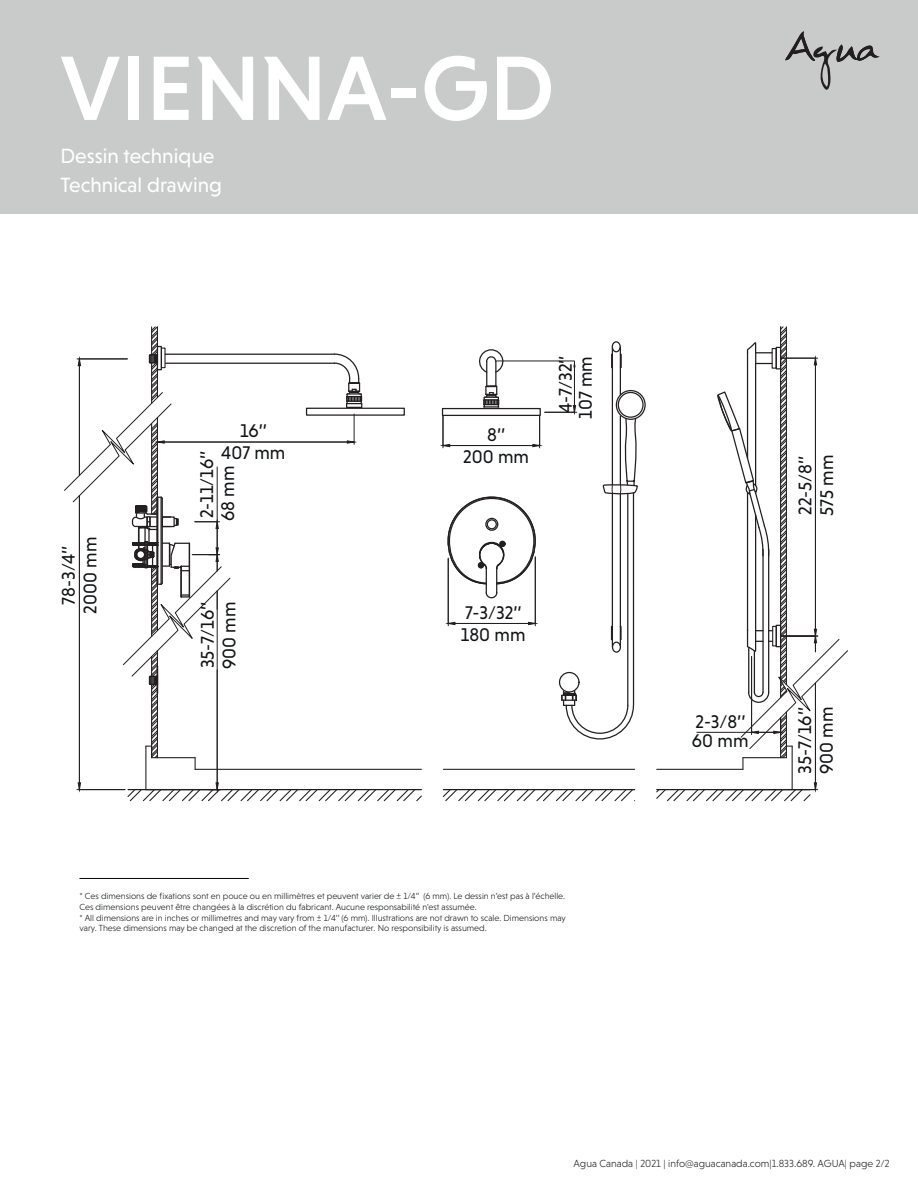
<style>
.page{position:relative;width:918px;height:1188px;background:#fff}
.page>*{position:absolute;margin:0;border:0;box-sizing:border-box;transform-origin:0 0}
.t1{font:500 93px "Niveau Grotesk";color:#fff}
.t2{font:21px/29.4px "Niveau Grotesk";color:#fff}
.t3{font:18.75px/21.8px "Niveau Grotesk";color:#111416}
.t4{font:300 10.5px "Niveau Grotesk";color:#231f20}
.t5{font:300 9px/10.8px "Niveau Grotesk";color:#111416}
</style>
<div class="page">
<div style="left:0;top:0;width:918px;height:214px;background:#c9cbca"></div>
<svg style="left:785px;top:31px;width:95px;height:59px"></svg>
<hr style="left:79px;top:878px;width:170px;height:1px;background:#000001">
<hr style="left:165px;top:354px;width:169px;height:1px;background:#231f20">
<hr style="left:166px;top:363px;width:168px;height:1px;background:#231f20">
<hr style="left:217px;top:591px;width:1px;height:192px;background:#231f20">
<svg style="left:127px;top:782px;width:295px;height:20px"></svg>
<hr style="left:145px;top:746px;width:1px;height:44px;background:#231f20">
<hr style="left:195px;top:769px;width:226px;height:1px;background:#231f20">
<hr style="left:354px;top:414px;width:1px;height:30px;background:#231f20">
<hr style="left:164px;top:442px;width:183px;height:1px;background:#231f20">
<svg style="left:347px;top:440px;width:8px;height:4px"></svg>
<hr style="left:77px;top:789px;width:48px;height:1px;background:#231f20">
<hr style="left:79px;top:496px;width:1px;height:287px;background:#231f20">
<svg style="left:77px;top:782px;width:4px;height:8px"></svg>
<hr style="left:443px;top:769px;width:192px;height:1px;background:#231f20">
<svg style="left:442px;top:789px;width:194px;height:13px"></svg>
<svg style="left:477px;top:349px;width:27px;height:59px"></svg>
<hr style="left:443px;top:416px;width:1px;height:32px;background:#231f20">
<hr style="left:539px;top:416px;width:1px;height:32px;background:#231f20">
<hr style="left:450px;top:445px;width:83px;height:1px;background:#231f20">
<svg style="left:442px;top:444px;width:9px;height:3px"></svg>
<svg style="left:532px;top:444px;width:8px;height:3px"></svg>
<svg style="left:333px;top:353px;width:30px;height:55px"></svg>
<hr style="left:448px;top:559px;width:1px;height:67px;background:#231f20">
<hr style="left:535px;top:557px;width:1px;height:69px;background:#231f20">
<hr style="left:455px;top:623px;width:74px;height:1px;background:#231f20">
<svg style="left:447px;top:622px;width:9px;height:3px"></svg>
<svg style="left:528px;top:622px;width:8px;height:3px"></svg>
<hr style="left:612px;top:348px;width:1px;height:137px;background:#231f20">
<hr style="left:612px;top:493px;width:1px;height:154px;background:#231f20">
<hr style="left:620px;top:416px;width:1px;height:69px;background:#231f20">
<hr style="left:620px;top:347px;width:1px;height:48px;background:#231f20">
<hr style="left:620px;top:494px;width:1px;height:152px;background:#231f20">
<hr style="left:633px;top:493px;width:1px;height:212px;background:#231f20">
<hr style="left:627px;top:494px;width:1px;height:211px;background:#231f20">
<hr style="left:792px;top:746px;width:1px;height:44px;background:#231f20">
<hr style="left:657px;top:769px;width:86px;height:1px;background:#231f20">
<hr style="left:697px;top:732px;width:55px;height:1px;background:#231f20">
<hr style="left:815px;top:683px;width:1px;height:100px;background:#231f20">
<svg style="left:656px;top:782px;width:162px;height:20px"></svg>
<div style="left:559px;top:672px;width:21px;height:21px;border:1px solid #231f20;border-radius:50%"></div>
<svg style="left:447px;top:496px;width:89px;height:103px"></svg>
<svg style="left:561px;top:691px;width:74px;height:49px"></svg>
<div style="left:306px;top:408px;width:99px;height:8px;border:1px solid #231f20"></div>
<div style="left:442px;top:408px;width:99px;height:8px;border:1px solid #231f20"></div>
<div style="left:485px;top:518px;width:13px;height:13px;border:1px solid #231f20;border-radius:50%"></div>
<svg style="left:64px;top:326px;width:166px;height:443px"></svg>
<div style="left:487px;top:519px;width:10px;height:10px;border:1px solid #231f20;border-radius:50%"></div>
<div style="left:612px;top:341px;width:9px;height:11px;border:1px solid #231f20;border-radius:50%"></div>
<svg style="left:611px;top:354px;width:1px;height:14px"></svg>
<svg style="left:621px;top:354px;width:1px;height:14px"></svg>
<div style="left:612px;top:642px;width:9px;height:11px;border:1px solid #231f20;border-radius:50%"></div>
<svg style="left:621px;top:626px;width:1px;height:14px"></svg>
<svg style="left:611px;top:626px;width:1px;height:14px"></svg>
<svg style="left:602px;top:417px;width:37px;height:78px"></svg>
<div style="left:616px;top:390px;width:30px;height:30px;border:1px solid #231f20;border-radius:50%"></div>
<div style="left:618px;top:392px;width:26px;height:26px;border:1px solid #231f20;border-radius:50%"></div>
<svg style="left:717px;top:326px;width:131px;height:443px"></svg>
<hr style="left:545px;top:412px;width:32px;height:1px;background:#231f20">
<hr style="left:497px;top:361px;width:77px;height:1px;background:#231f20">
<hr style="left:574px;top:364px;width:1px;height:44px;background:#231f20">
<svg style="left:573px;top:405px;width:3px;height:8px"></svg>
<h1 class="t1" style="left:60px;top:35px;width:496px">VIENNA-GD</h1>
<h2 class="t2" style="left:60px;top:141px;width:163px">Dessin technique<br>Technical drawing</h2>
<h3 class="t3" style="left:555px;top:419px;width:65px;line-height:20px;text-align:center;rotate:-90deg">4-7/32’’<br>107 mm</h3>
<h3 class="t3" style="left:57px;top:614px;width:78px;text-align:center;rotate:-90deg">78-3/4’’<br>2000 mm</h3>
<h3 class="t3" style="left:221px;top:420px;width:66px;text-align:center">16’’<br>407 mm</h3>
<h3 class="t3" style="left:463px;top:424px;width:67px;text-align:center">8’’<br>200 mm</h3>
<h3 class="t3" style="left:196px;top:521px;width:72px;line-height:20.9px;rotate:-90deg">2-11/16’’<br>68 mm</h3>
<h3 class="t3" style="left:794px;top:516px;width:63px;rotate:-90deg">22-5/8’’<br>575 mm</h3>
<h3 class="t3" style="left:196px;top:669px;width:69px;rotate:-90deg">35-7/16’’<br>900 mm</h3>
<h3 class="t3" style="left:461px;top:601px;width:66px">7-3/32’’<br>180 mm</h3>
<h3 class="t3" style="left:692px;top:712px;width:58px;line-height:19.4px">2-3/8’’<br>60 mm</h3>
<h3 class="t3" style="left:794px;top:774px;width:69px;rotate:-90deg">35-7/16’’<br>900 mm</h3>
<p class="t5" style="left:79px;top:891px;width:488px">* Ces dimensions de fixations sont en pouce ou en millimètres et peuvent varier de ± 1/4’’ (6 mm). Le dessin n’est pas à l’échelle.<br>Ces dimensions peuvent être changées à la discrétion du fabricant. Aucune responsabilité n'est assumée.<br>* All dimensions are in inches or millimetres and may vary from ± 1/4’’ (6 mm). Illustrations are not drawn to scale. Dimensions may vary. These dimensions may be changed at the discretion of the manufacturer. No responsibility is assumed.</p>
<p class="t4" style="left:574px;top:1158px;width:318px">Agua Canada | 2021 | info@aguacanada.com|1.833.689. AGUA| page 2/2</p>
</div>
